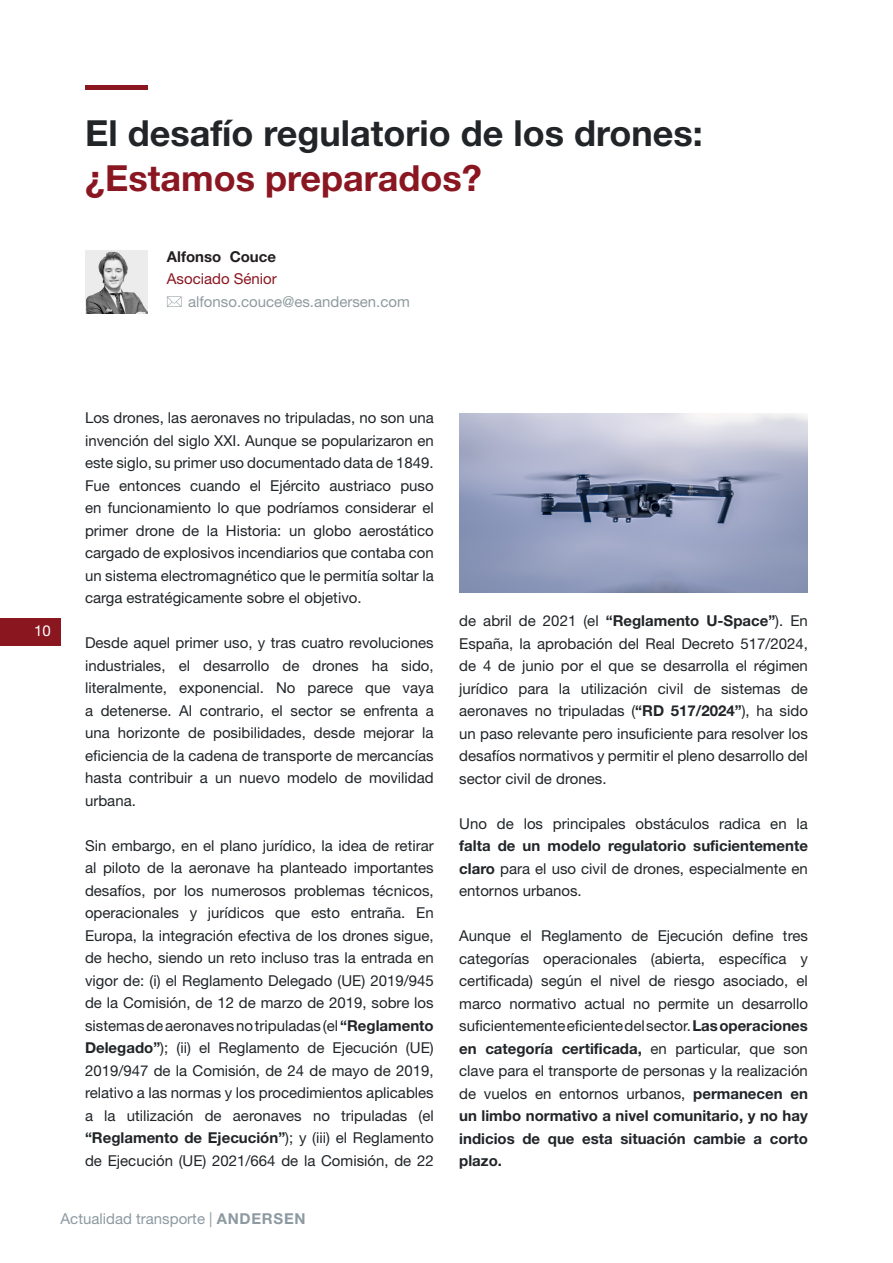
<style>
.page{position:relative;width:893px;height:1263px;background:#fff}
.page>*{position:absolute;margin:0;border:0;box-sizing:border-box;transform-origin:0 0}
.body_text{font:700 36px/45px "Helvetica Neue LT Pro";color:#212528}
.body_text-2{font:15px/22.5px "Helvetica Neue LT Pro";color:#212528;text-align:justify}
.t1{font:15px "Helvetica Neue LT Pro";color:#8d9aa1}
.t2{font:15px "Helvetica Neue LT Pro";color:#8f9b9e}
.t3{font:15px "Helvetica Neue LT Pro";color:#8a1621}
.t4{font:700 15px "Helvetica Neue LT Pro";color:#231f20}
.t5{font:15px "Helvetica Neue LT Pro";color:#fff}
.s1{color:#8a1621}
.s2{font-weight:700}
</style>
<div class="page">
<div style="left:0;top:618px;width:61px;height:27px;background:#8a1620"></div>
<img style="left:85px;top:251px;width:62px;height:62px">
<svg style="left:167px;top:296px;width:15px;height:11px"></svg>
<hr style="left:85px;top:85px;width:62px;height:4px;background:#8a1620">
<img style="left:459px;top:414px;width:349px;height:178px">
<p class="body_text" style="left:85px;top:110px;width:619px">El desafío regulatorio de los drones: <span class="s1">¿Estamos preparados?</span></p>
<p class="t4" style="left:167px;top:247px;width:111px">Alfonso Couce</p>
<p class="t3" style="left:167px;top:269px;width:111px">Asociado Sénior</p>
<p class="t2" style="left:188px;top:292px;width:223px">alfonso.couce@es.andersen.com</p>
<p class="t5" style="left:34px;top:622px;width:18px">10</p>
<p class="body_text-2" style="left:85px;top:406px;width:350px">Los drones, las aeronaves no tripuladas, no son una invención del siglo XXI. Aunque se popularizaron en este siglo, su primer uso documentado data de 1849.<br>Fue entonces cuando el Ejército austriaco puso en funcionamiento lo que podríamos considerar el primer drone de la Historia: un globo aerostático cargado de explosivos incendiarios que contaba con un sistema electromagnético que le permitía soltar la carga estratégicamente sobre el objetivo.</p>
<p class="body_text-2" style="left:85px;top:631px;width:350px">Desde aquel primer uso, y tras cuatro revoluciones industriales, el desarrollo de drones ha sido, literalmente, exponencial. No parece que vaya a detenerse. Al contrario, el sector se enfrenta a una horizonte de posibilidades, desde mejorar la eficiencia de la cadena de transporte de mercancías hasta contribuir a un nuevo modelo de movilidad urbana.</p>
<p class="body_text-2" style="left:85px;top:834px;width:350px">Sin embargo, en el plano jurídico, la idea de retirar al piloto de la aeronave ha planteado importantes desafíos, por los numerosos problemas técnicos, operacionales y jurídicos que esto entraña. En Europa, la integración efectiva de los drones sigue, de hecho, siendo un reto incluso tras la entrada en vigor de: (i) el Reglamento Delegado (UE) 2019/945 de la Comisión, de 12 de marzo de 2019, sobre los sistemas de aeronaves no tripuladas (el <span class="s2">“Reglamento Delegado”</span>); (ii) el Reglamento de Ejecución (UE)<br>2019/947 de la Comisión, de 24 de mayo de 2019, relativo a las normas y los procedimientos aplicables a la utilización de aeronaves no tripuladas (el <span class="s2">“Reglamento de Ejecución”</span>); y (iii) el Reglamento de Ejecución (UE) 2021/664 de la Comisión, de 22</p>
<p class="t1" style="left:61px;top:1209px;width:247px">Actualidad transporte | <span class="s2">ANDERSEN</span></p>
<p class="body_text-2" style="left:459px;top:609px;width:350px">de abril de 2021 (el <span class="s2">“Reglamento U-Space”</span>). En España, la aprobación del Real Decreto 517/2024, de 4 de junio por el que se desarrolla el régimen jurídico para la utilización civil de sistemas de aeronaves no tripuladas (<span class="s2">“RD 517/2024”</span>), ha sido un paso relevante pero insuficiente para resolver los desafíos normativos y permitir el pleno desarrollo del sector civil de drones.</p>
<p class="body_text-2" style="left:459px;top:812px;width:350px">Uno de los principales obstáculos radica en la <span class="s2">falta de un modelo regulatorio suficientemente claro</span> para el uso civil de drones, especialmente en entornos urbanos.</p>
<p class="body_text-2" style="left:459px;top:924px;width:350px">Aunque el Reglamento de Ejecución define tres categorías operacionales (abierta, específica y certificada) según el nivel de riesgo asociado, el marco normativo actual no permite un desarrollo suficientemente eficiente del sector. <span class="s2">Las operaciones en categoría certificada,</span> en particular, que son clave para el transporte de personas y la realización de vuelos en entornos urbanos, <span class="s2">permanecen en un limbo normativo a nivel comunitario, y no hay indicios de que esta situación cambie a corto plazo.</span></p>
</div>
